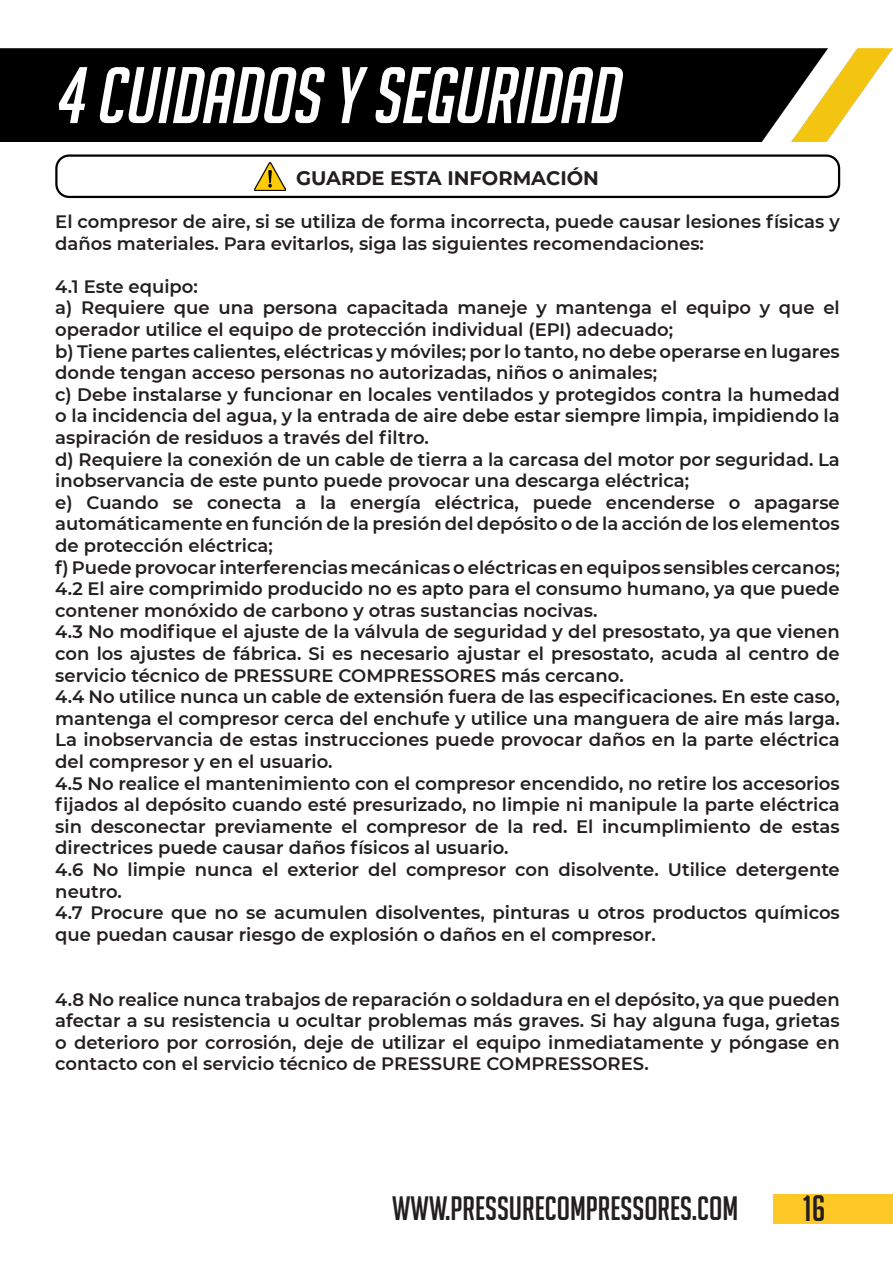
<style>
.page{position:relative;width:893px;height:1263px;background:#fff}
.page>*{position:absolute;margin:0;border:0;box-sizing:border-box;transform-origin:0 0}
.t1{font:italic 78px "Big Noodle Titling";color:#fff}
.t2{font:36px "Big Noodle Titling";color:#231f20}
.t3{font:33px "Big Noodle Titling";color:#231f20}
.t4{font:700 19.5px "Montserrat";color:#231f20}
.t5{font:600 18px/21.6px "Montserrat";color:#231f20}
</style>
<div class="page">
<div style="left:55px;top:154px;width:785px;height:44px;border:2px solid #000;border-radius:13px"></div>
<div style="left:774px;top:1194px;width:119px;height:30px;background:#fec927"></div>
<img style="left:0;top:49px;width:893px;height:93px">
<img style="left:254px;top:163px;width:31px;height:27px">
<p class="t1" style="left:54px;top:53px;width:580px">4 CUIDADOS YSEGURIDAD</p>
<p class="t4" style="left:296px;top:164px;width:304px">GUARDE ESTA INFORMACIÓN</p>
<p class="t5" style="left:55px;top:210px;width:786px">El compresor de aire, si se utiliza de forma incorrecta, puede causar lesiones físicas y daños materiales. Para evitarlos, siga las siguientes recomendaciones:</p>
<p class="t5" style="left:55px;top:275px;width:144px">4.1 Este equipo:</p>
<p class="t5" style="left:55px;top:296px;width:786px">a) Requiere que una persona capacitada maneje y mantenga el equipo y que el operador utilice el equipo de protección individual (EPI) adecuado;</p>
<p class="t5" style="left:55px;top:340px;width:786px">b) Tiene partes calientes, eléctricas y móviles; por lo tanto, no debe operarse en lugares donde tengan acceso personas no autorizadas, niños o animales;</p>
<p class="t5" style="left:55px;top:383px;width:786px;text-align:justify">c) Debe instalarse y funcionar en locales ventilados y protegidos contra la humedad o la incidencia del agua, y la entrada de aire debe estar siempre limpia, impidiendo la aspiración de residuos a través del filtro.</p>
<p class="t5" style="left:55px;top:448px;width:786px">d) Requiere la conexión de un cable de tierra a la carcasa del motor por seguridad. La inobservancia de este punto puede provocar una descarga eléctrica;</p>
<p class="t5" style="left:55px;top:491px;width:786px;text-align:justify">e) Cuando se conecta a la energía eléctrica, puede encenderse o apagarse automáticamente en función de la presión del depósito o de la acción de los elementos de protección eléctrica;</p>
<p class="t5" style="left:55px;top:556px;width:786px">f) Puede provocar interferencias mecánicas o eléctricas en equipos sensibles cercanos;</p>
<p class="t5" style="left:55px;top:577px;width:786px">4.2 El aire comprimido producido no es apto para el consumo humano, ya que puede contener monóxido de carbono y otras sustancias nocivas.</p>
<p class="t5" style="left:55px;top:620px;width:786px;text-align:justify">4.3 No modifique el ajuste de la válvula de seguridad y del presostato, ya que vienen con los ajustes de fábrica. Si es necesario ajustar el presostato, acuda al centro de servicio técnico de PRESSURE COMPRESSORES más cercano.</p>
<p class="t5" style="left:55px;top:685px;width:786px;text-align:justify">4.4 No utilice nunca un cable de extensión fuera de las especificaciones. En este caso, mantenga el compresor cerca del enchufe y utilice una manguera de aire más larga.<br>La inobservancia de estas instrucciones puede provocar daños en la parte eléctrica del compresor y en el usuario.</p>
<p class="t5" style="left:55px;top:772px;width:786px;text-align:justify">4.5 No realice el mantenimiento con el compresor encendido, no retire los accesorios fijados al depósito cuando esté presurizado, no limpie ni manipule la parte eléctrica sin desconectar previamente el compresor de la red. El incumplimiento de estas directrices puede causar daños físicos al usuario.</p>
<p class="t5" style="left:55px;top:858px;width:786px">4.6 No limpie nunca el exterior del compresor con disolvente. Utilice detergente neutro.</p>
<p class="t5" style="left:55px;top:901px;width:786px">4.7 Procure que no se acumulen disolventes, pinturas u otros productos químicos que puedan causar riesgo de explosión o daños en el compresor.</p>
<p class="t5" style="left:55px;top:988px;width:786px;text-align:justify">4.8 No realice nunca trabajos de reparación o soldadura en el depósito, ya que pueden afectar a su resistencia u ocultar problemas más graves. Si hay alguna fuga, grietas o deterioro por corrosión, deje de utilizar el equipo inmediatamente y póngase en contacto con el servicio técnico de PRESSURE COMPRESSORES.</p>
<p class="t3" style="left:392px;top:1191px;width:347px">WWW.PRESSURECOMPRESSORES.COM</p>
<p class="t2" style="left:803px;top:1189px;width:24px">16</p>
</div>
